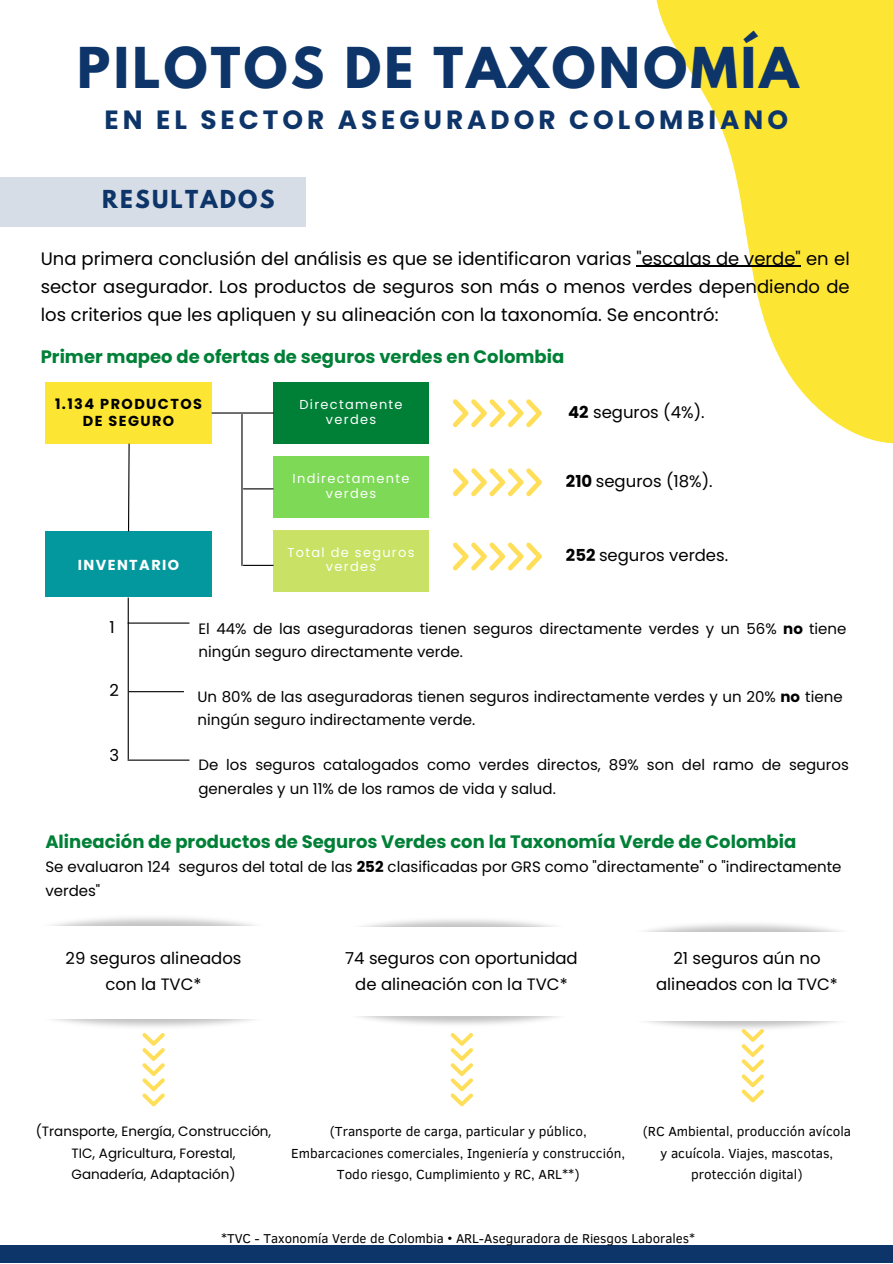
<style>
.page{position:relative;width:893px;height:1264px;background:#fff}
.page>*{position:absolute;margin:0;border:0;box-sizing:border-box;transform-origin:0 0}
.t1{font:700 49.8px "League Spartan";letter-spacing:.065em;color:#0e3569}
.t2{font:700 26.4px "Poppins";letter-spacing:.15em;color:#0e3569}
.t3{font:700 21.9px "League Spartan";letter-spacing:.1em;color:#0e3569}
.t4{font:18px/28px "Poppins";color:#000;text-align:justify}
.t5{font:700 18px "Poppins";color:#008037}
.t6{font:16.5px/25.8px "Poppins";color:#000;text-align:center}
.t7{font:15px/23.5px "Poppins";color:#000}
.t8{font:700 14.4px/16.8px "Poppins";letter-spacing:.1em;color:#000;text-align:center}
.t9{font:700 14.4px "Poppins";letter-spacing:.1em;color:#fff}
.t10{font:13.5px/21.3px "Clear Sans";color:#000;text-align:center}
.t11{font:13.5px/21.3px "Poppins";color:#000;text-align:center}
.t12{font:13.2px "Clear Sans";color:#000}
.t13{font:12.9px/14.5px "Poppins";letter-spacing:.1em;color:#fff;text-align:center}
.s1{font-weight:700}
</style>
<div class="page">
<div style="left:0;top:1245px;width:892px;height:17px;background:#0e3569"></div>
<svg style="left:527px;top:0;width:365px;height:571px"></svg>
<div style="left:0;top:177px;width:306px;height:49px;background:#d7dde6"></div>
<svg style="left:450px;top:1033px;width:23px;height:73px"></svg>
<hr style="left:636px;top:266px;width:164px;height:1px;background:#000">
<div style="left:273px;top:382px;width:155px;height:62px;background:#008037"></div>
<svg style="left:453px;top:399px;width:89px;height:28px"></svg>
<div style="left:45px;top:382px;width:167px;height:62px;background:#fde534"></div>
<div style="left:273px;top:456px;width:155px;height:62px;background:#7ed957"></div>
<svg style="left:453px;top:468px;width:89px;height:28px"></svg>
<hr style="left:212px;top:412px;width:61px;height:1px;background:#000">
<hr style="left:243px;top:488px;width:30px;height:1px;background:#000">
<hr style="left:241px;top:414px;width:1px;height:152px;background:#000">
<div style="left:45px;top:531px;width:167px;height:65px;background:#03989e"></div>
<svg style="left:128px;top:443px;width:2px;height:89px"></svg>
<hr style="left:128px;top:597px;width:1px;height:162px;background:#000">
<hr style="left:128px;top:622px;width:61px;height:1px;background:#000">
<hr style="left:129px;top:691px;width:55px;height:1px;background:#000">
<hr style="left:128px;top:759px;width:61px;height:1px;background:#000">
<svg style="left:741px;top:1028px;width:23px;height:74px"></svg>
<svg style="left:142px;top:1033px;width:23px;height:73px"></svg>
<div style="left:273px;top:530px;width:155px;height:61px;background:#c9e265"></div>
<svg style="left:453px;top:542px;width:89px;height:28px"></svg>
<hr style="left:243px;top:565px;width:30px;height:1px;background:#000">
<h1 class="t1" style="left:77px;top:43px;width:722px">PILOTOS DE TAXONOMÍA</h1>
<h2 class="t2" style="left:105px;top:101px;width:685px">EN EL SECTOR ASEGURADOR COLOMBIANO</h2>
<h3 class="t3" style="left:102px;top:188px;width:174px">RESULTADOS</h3>
<p class="t4" style="left:41px;top:244px;width:810px">Una primera conclusión del análisis es que se identificaron varias "escalas de verde" en el sector asegurador. Los productos de seguros son más o menos verdes dependiendo de los criterios que les apliquen y su alineación con la taxonomía. Se encontró:</p>
<p class="t5" style="left:41px;top:344px;width:525px">Primer mapeo de ofertas de seguros verdes en Colombia</p>
<p class="t8" style="left:55px;top:396px;width:148px">1.134 PRODUCTOS<br>DE SEGURO</p>
<p class="t9" style="left:78px;top:554px;width:103px">INVENTARIO</p>
<p class="t13" style="left:299px;top:397px;width:105px">Directamente verdes</p>
<p class="t13" style="left:292px;top:471px;width:118px">Indirectamente verdes</p>
<p class="t6" style="left:568px;top:399px;width:138px"><span class="s1">42</span> seguros (4%).</p>
<p class="t6" style="left:566px;top:468px;width:148px"><span class="s1">210</span> seguros (18%).</p>
<p class="t13" style="left:287px;top:545px;width:128px">Total de seguros verdes</p>
<p class="t6" style="left:566px;top:542px;width:164px"><span class="s1">252</span> seguros verdes.</p>
<p class="t6" style="left:109px;top:614px;width:7px">1</p>
<p class="t6" style="left:109px;top:677px;width:11px">2</p>
<p class="t6" style="left:109px;top:742px;width:11px">3</p>
<p class="t7" style="left:198px;top:616px;width:649px">El 44% de las aseguradoras tienen seguros directamente verdes y un 56% <span class="s1">no</span> tiene ningún seguro directamente verde.</p>
<p class="t7" style="left:197px;top:684px;width:646px">Un 80% de las aseguradoras tienen seguros indirectamente verdes y un 20% <span class="s1">no</span> tiene ningún seguro indirectamente verde.</p>
<p class="t7" style="left:198px;top:753px;width:652px">De los seguros catalogados como verdes directos, 89% son del ramo de seguros generales y un 11% de los ramos de vida y salud.</p>
<p class="t5" style="left:45px;top:828px;width:752px">Alineación de productos de Seguros Verdes con la Taxonomía Verde de Colombia</p>
<p class="t7" style="left:45px;top:855px;width:797px">Se evaluaron 124 seguros del total de las <span class="s1">252</span> clasificadas por GRS como "directamente" o "indirectamente verdes"</p>
<p class="t6" style="left:66px;top:945px;width:177px">29 seguros alineados con la TVC*</p>
<p class="t6" style="left:345px;top:945px;width:234px">74 seguros con oportunidad de alineación con la TVC*</p>
<p class="t6" style="left:656px;top:945px;width:183px">21 seguros aún no alineados con la TVC*</p>
<p class="t11" style="left:36px;top:1120px;width:237px">(Transporte, Energía, Construcción,<br>TIC, Agricultura, Forestal,<br>Ganadería, Adaptación)</p>
<p class="t10" style="left:291px;top:1120px;width:335px">(Transporte de carga, particular y público,<br>Embarcaciones comerciales, Ingeniería y construcción,<br>Todo riesgo, Cumplimiento y RC, ARL**)</p>
<p class="t10" style="left:642px;top:1120px;width:210px">(RC Ambiental, producción avícola y acuícola. Viajes, mascotas, protección digital)</p>
<p class="t12" style="left:221px;top:1228px;width:476px">*TVC - Taxonomía Verde de Colombia • ARL-Aseguradora de Riesgos Laborales*</p>
</div>
